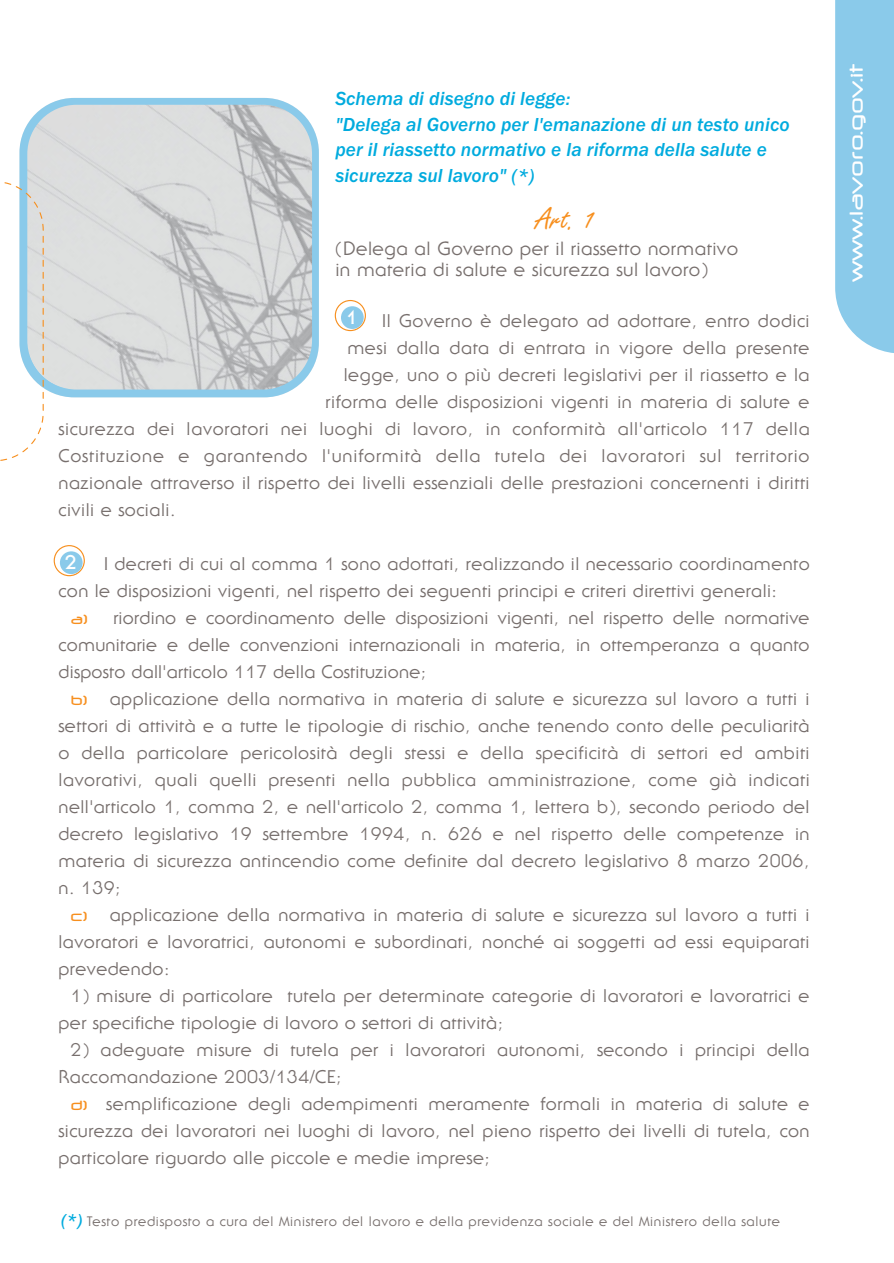
<style>
.page{position:relative;width:894px;height:1263px;background:#fff}
.page>*{position:absolute;margin:0;border:0;box-sizing:border-box;transform-origin:0 0}
.t1{font:33px "Freestyle Script";color:#f78f1e}
.t2{font:500 21px "Neuropol";letter-spacing:-.005em;color:#fff}
.t3{font:italic 500 19.5px/25.5px "Franklin Gothic";letter-spacing:.005em;color:#00abde}
.t4{font:700 19.5px "Serif Gothic";color:#fff}
.t5{font:18.75px/21px "Serif Gothic";letter-spacing:.025em;color:#776f6d}
.t6{font:18px/27px "Serif Gothic";letter-spacing:.025em;color:#776f6d;text-align:justify}
.t7{font:18px "Serif Gothic";letter-spacing:.05em;color:#776f6d}
.t8{font:13.5px "Serif Gothic";letter-spacing:.05em;color:#776f6d}
.s1{font-family:"Neuropol";font-weight:500;font-size:15px;color:#f78f1e}
.s2{font-family:"Franklin Gothic";font-weight:500;font-style:italic;font-size:18px;color:#00abde}
</style>
<div class="page">
<div style="left:335px;top:300px;width:31px;height:31px;border:1px solid #f78f1e;border-radius:50%"></div>
<div style="left:341px;top:306px;width:23px;height:23px;background:#8acaea;border-radius:50%"></div>
<div style="left:53px;top:545px;width:32px;height:31px;border:1px solid #f78f1e;border-radius:50%"></div>
<div style="left:60px;top:551px;width:23px;height:23px;background:#8acaea;border-radius:50%"></div>
<div style="left:19px;top:98px;width:300px;height:299px;border:9px solid #8acaea;border-radius:50px"></div>
<img style="left:27px;top:105px;width:285px;height:284px;border-radius:49px">
<svg style="left:0;top:181px;width:44px;height:280px"></svg>
<div style="left:835px;top:0;width:59px;height:353px;background:#8acaea"></div>
<p class="t3" style="left:335px;top:88px;width:456px">Schema di disegno di legge:<br>"Delega al Governo per l'emanazione di un testo unico per il riassetto normativo e la riforma della salute e sicurezza sul lavoro" (*)</p>
<h1 class="t1" style="left:536px;top:198px;width:61px">Art. 1</h1>
<p class="t5" style="left:335px;top:239px;width:404px">(Delega al Governo per il riassetto normativo in materia di salute e sicurezza sul lavoro)</p>
<p class="t4" style="left:346px;top:310px;width:13px">1</p>
<p class="t6" style="left:382px;top:309px;width:429px">Il Governo è delegato ad adottare, entro dodici</p>
<p class="t6" style="left:347px;top:336px;width:464px">mesi dalla data di entrata in vigore della presente</p>
<p class="t6" style="left:344px;top:363px;width:467px">legge, uno o più decreti legislativi per il riassetto e la</p>
<p class="t6" style="left:326px;top:390px;width:485px">riforma delle disposizioni vigenti in materia di salute e</p>
<p class="t6" style="left:59px;top:417px;width:752px">sicurezza dei lavoratori nei luoghi di lavoro, in conformità all'articolo 117 della</p>
<p class="t7" style="left:59px;top:449px;width:752px">Costituzione e garantendo l'uniformità della tutela dei lavoratori sul territorio</p>
<p class="t6" style="left:59px;top:471px;width:752px">nazionale attraverso il rispetto dei livelli essenziali delle prestazioni concernenti i diritti</p>
<p class="t6" style="left:59px;top:498px;width:119px">civili e sociali.</p>
<p class="t4" style="left:65px;top:555px;width:13px">2</p>
<p class="t6" style="left:59px;top:552px;width:753px;text-indent:45px">I decreti di cui al comma 1 sono adottati, realizzando il necessario coordinamento con le disposizioni vigenti, nel rispetto dei seguenti principi e criteri direttivi generali:</p>
<p class="t6" style="left:59px;top:606px;width:752px;text-indent:12px"><span class="s1">a)</span> riordino e coordinamento delle disposizioni vigenti, nel rispetto delle normative comunitarie e delle convenzioni internazionali in materia, in ottemperanza a quanto disposto dall'articolo 117 della Costituzione;</p>
<p class="t6" style="left:59px;top:687px;width:752px;text-indent:12px"><span class="s1">b)</span> applicazione della normativa in materia di salute e sicurezza sul lavoro a tutti i settori di attività e a tutte le tipologie di rischio, anche tenendo conto delle peculiarità o della particolare pericolosità degli stessi e della specificità di settori ed ambiti lavorativi, quali quelli presenti nella pubblica amministrazione, come già indicati nell'articolo 1, comma 2, e nell'articolo 2, comma 1, lettera b), secondo periodo del decreto legislativo 19 settembre 1994, n. 626 e nel rispetto delle competenze in materia di sicurezza antincendio come definite dal decreto legislativo 8 marzo 2006, n. 139;</p>
<p class="t6" style="left:59px;top:903px;width:752px;text-indent:12px"><span class="s1">c)</span> applicazione della normativa in materia di salute e sicurezza sul lavoro a tutti i lavoratori e lavoratrici, autonomi e subordinati, nonché ai soggetti ad essi equiparati prevedendo:</p>
<p class="t6" style="left:59px;top:984px;width:752px;text-indent:12px">1) misure di particolare tutela per determinate categorie di lavoratori e lavoratrici e per specifiche tipologie di lavoro o settori di attività;</p>
<p class="t6" style="left:59px;top:1038px;width:752px;text-indent:12px">2) adeguate misure di tutela per i lavoratori autonomi, secondo i principi della<br>Raccomandazione 2003/134/CE;</p>
<p class="t6" style="left:59px;top:1092px;width:752px;text-indent:12px"><span class="s1">d)</span> semplificazione degli adempimenti meramente formali in materia di salute e sicurezza dei lavoratori nei luoghi di lavoro, nel pieno rispetto dei livelli di tutela, con particolare riguardo alle piccole e medie imprese;</p>
<p class="t8" style="left:61px;top:1216px;width:720px"><span class="s2">(*)</span> Testo predisposto a cura del Ministero del lavoro e della previdenza sociale e del Ministero della salute</p>
<p class="t2" style="left:850px;top:282px;width:220px;rotate:-90deg">www.lavoro.gov.it</p>
</div>
